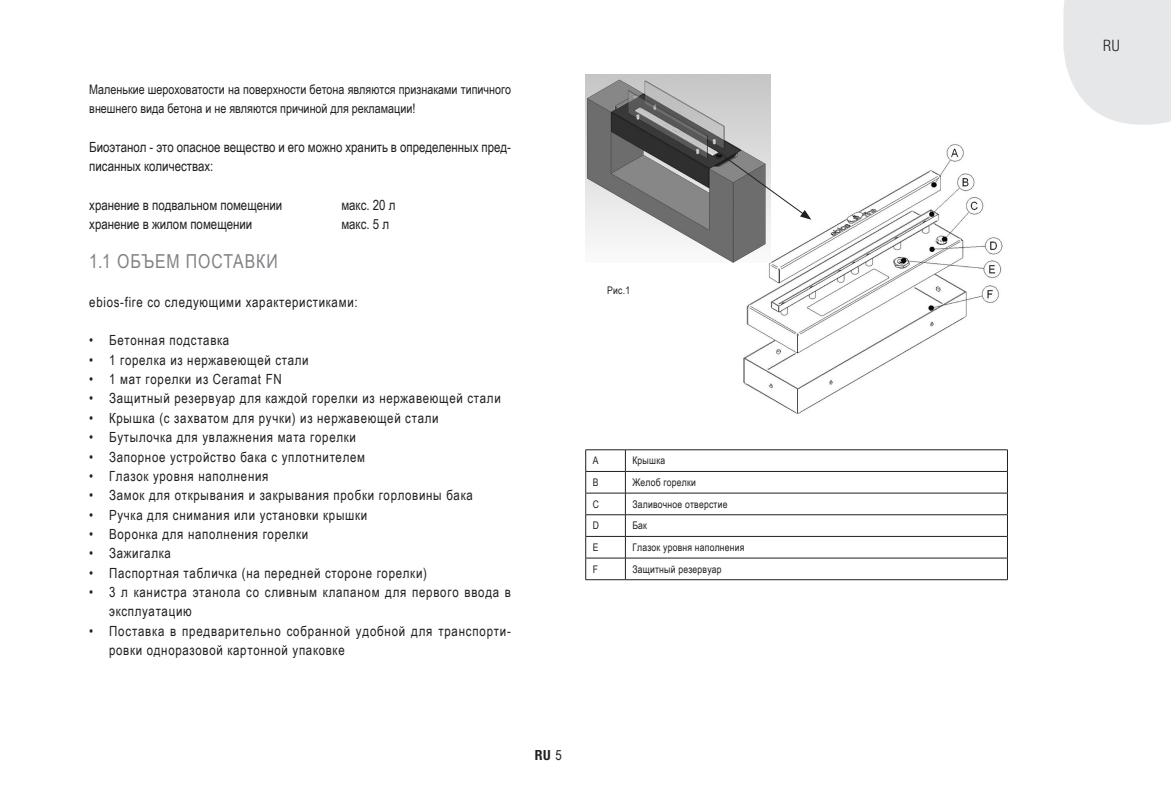
<style>
.page{position:relative;width:1171px;height:804px;background:#fff}
.page>*{position:absolute;margin:0;border:0;box-sizing:border-box;transform-origin:0 0}
.t1{font:19.25px "Arial Narrow";letter-spacing:.045em;color:#808285}
.t2{font:300 condensed 15.75px "Helvetica Neue";color:#231f20}
.t3{font:14px/19.4px "Arial Narrow";letter-spacing:.05em;color:#231f20}
.t4{font:14px/19.4px "Arial Narrow";color:#231f20}
.t5{font:700 condensed 14px "Helvetica Neue";color:#231f20}
.t6{font:13.12px/19.4px "Arial Narrow";color:#231f20}
.t7{font:10.5px "Arial Narrow";letter-spacing:.02em;color:#231f20}
.s1{font-family:"Arial Narrow";font-weight:400;font-stretch:normal}
</style>
<div class="page">
<svg style="left:1063px;top:0;width:108px;height:125px;background:#e8e9eb"></svg>
<hr style="left:585px;top:449px;width:40px;height:1px;background:#231f20">
<hr style="left:625px;top:449px;width:382px;height:1px;background:#231f20">
<hr style="left:585px;top:471px;width:40px;height:1px;background:#231f20">
<hr style="left:625px;top:471px;width:382px;height:1px;background:#231f20">
<hr style="left:585px;top:493px;width:40px;height:1px;background:#231f20">
<hr style="left:625px;top:493px;width:382px;height:1px;background:#231f20">
<hr style="left:585px;top:514px;width:40px;height:1px;background:#231f20">
<hr style="left:625px;top:514px;width:382px;height:1px;background:#231f20">
<hr style="left:585px;top:536px;width:40px;height:1px;background:#231f20">
<hr style="left:625px;top:536px;width:382px;height:1px;background:#231f20">
<hr style="left:585px;top:558px;width:40px;height:1px;background:#231f20">
<svg style="left:585px;top:450px;width:1px;height:129px"></svg>
<hr style="left:625px;top:558px;width:382px;height:1px;background:#231f20">
<svg style="left:625px;top:450px;width:1px;height:129px"></svg>
<svg style="left:1007px;top:450px;width:1px;height:129px"></svg>
<hr style="left:585px;top:579px;width:40px;height:1px;background:#231f20">
<hr style="left:625px;top:579px;width:382px;height:1px;background:#231f20">
<img style="left:743px;top:136px;width:260px;height:278px">
<img style="left:585px;top:75px;width:185px;height:188px">
<svg style="left:723px;top:155px;width:88px;height:65px"></svg>
<p class="t6" style="left:89px;top:79px;width:423px">Маленькие шероховатости на поверхности бетона являются признаками типичного внешнего вида бетона и не являются причиной для рекламации!</p>
<p class="t4" style="left:89px;top:137px;width:423px">Биоэтанол - это опасное вещество и его можно хранить в определенных пред&shy;писанных количествах:</p>
<p class="t4" style="left:89px;top:195px;width:195px">хранение в подвальном помещении</p>
<p class="t3" style="left:341px;top:195px;width:56px">макс. 20 л</p>
<p class="t4" style="left:89px;top:214px;width:164px">хранение в жилом помещении</p>
<p class="t3" style="left:341px;top:214px;width:49px">макс. 5 л</p>
<h1 class="t1" style="left:89px;top:247px;width:190px">1.1 ОБЪЕМ ПОСТАВКИ</h1>
<p class="t3" style="left:89px;top:291px;width:270px">ebios-fire со следующими характеристиками:</p>
<p class="t3" style="left:89px;top:330px;width:141px">• Бетонная подставка</p>
<p class="t3" style="left:89px;top:349px;width:221px">• 1 горелка из нержавеющей стали</p>
<p class="t3" style="left:89px;top:369px;width:194px">• 1 мат горелки из Ceramat FN</p>
<p class="t3" style="left:89px;top:388px;width:413px">• Защитный резервуар для каждой горелки из нержавеющей стали</p>
<p class="t3" style="left:89px;top:407px;width:351px">• Крышка (с захватом для ручки) из нержавеющей стали</p>
<p class="t3" style="left:89px;top:427px;width:268px">• Бутылочка для увлажнения мата горелки</p>
<p class="t3" style="left:89px;top:446px;width:277px">• Запорное устройство бака с уплотнителем</p>
<p class="t3" style="left:89px;top:466px;width:181px">• Глазок уровня наполнения</p>
<p class="t3" style="left:89px;top:485px;width:385px">• Замок для открывания и закрывания пробки горловины бака</p>
<p class="t3" style="left:89px;top:504px;width:279px">• Ручка для снимания или установки крышки</p>
<p class="t3" style="left:89px;top:524px;width:221px">• Воронка для наполнения горелки</p>
<p class="t3" style="left:89px;top:543px;width:83px">• Зажигалка</p>
<p class="t3" style="left:89px;top:562px;width:339px">• Паспортная табличка (на передней стороне горелки)</p>
<p class="t3" style="left:109px;top:582px;width:403px;text-indent:-20px">• 3 л канистра этанола со сливным клапаном для первого ввода в эксплуатацию</p>
<p class="t3" style="left:109px;top:620px;width:403px;text-indent:-20px">• Поставка в предварительно собранной удобной для транспорти&shy;ровки одноразовой картонной упаковке</p>
<p class="t7" style="left:607px;top:282px;width:24px">Рис.1</p>
<p class="t7" style="left:593px;top:453px;width:7px">A</p>
<p class="t7" style="left:632px;top:453px;width:34px">Крышка</p>
<p class="t7" style="left:593px;top:474px;width:7px">B</p>
<p class="t7" style="left:632px;top:474px;width:65px">Желоб горелки</p>
<p class="t7" style="left:593px;top:496px;width:8px">C</p>
<p class="t7" style="left:632px;top:496px;width:97px">Заливочное отверстие</p>
<p class="t7" style="left:593px;top:518px;width:8px">D</p>
<p class="t7" style="left:632px;top:518px;width:16px">Бак</p>
<p class="t7" style="left:593px;top:539px;width:7px">E</p>
<p class="t7" style="left:632px;top:539px;width:114px">Глазок уровня наполнения</p>
<p class="t7" style="left:593px;top:561px;width:7px">F</p>
<p class="t7" style="left:632px;top:561px;width:91px">Защитный резервуар</p>
<p class="t5" style="left:535px;top:746px;width:28px">RU <span class="s1">5</span></p>
<p class="t2" style="left:1103px;top:36px;width:18px">RU</p>
</div>
